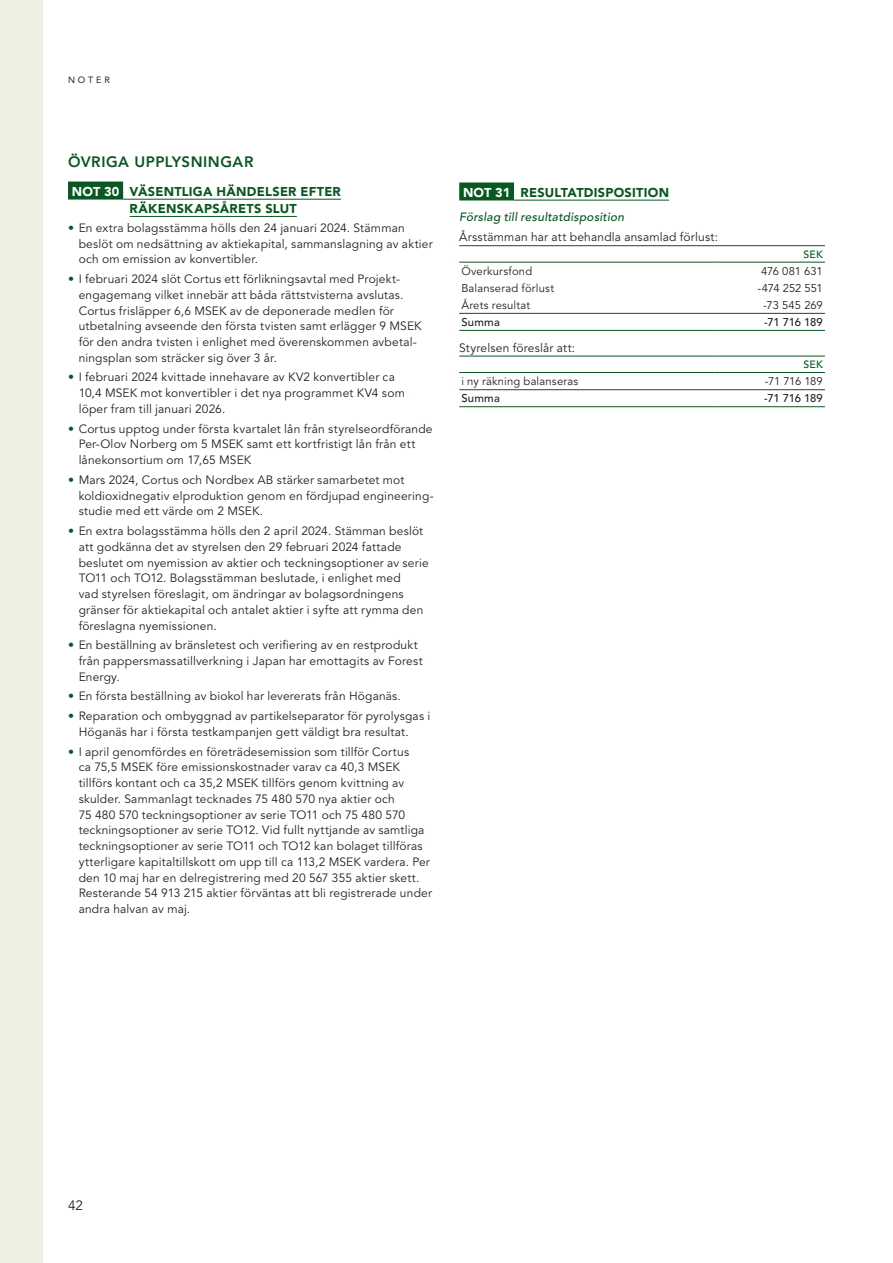
<style>
.page{position:relative;width:893px;height:1263px;background:#fff}
.page>*{position:absolute;margin:0;border:0;box-sizing:border-box;transform-origin:0 0}
.not_mrub{font:800 15px "Avenir LT Std";letter-spacing:.035em;color:#095721}
.t1{font:13.5px "Avenir LT Std";color:#231f20}
.notrub_nummer{font:900 12.75px/17.2px "Avenir LT Std";letter-spacing:.02em;color:#095721}
.not_first{font:12px/15.8px "Avenir LT Std";letter-spacing:.015em;color:#231f20}
.not_mrub2{font:italic 500 12px "Avenir LT Std";letter-spacing:.02em;color:#095721}
.not_tabell{font:11.25px "Avenir LT Std";letter-spacing:.015em;color:#231f20}
.not_tabell-2{font:500 11.25px "Avenir LT Std";letter-spacing:.015em;color:#231f20}
.not_tabell-3{font:11.25px "Avenir LT Std";letter-spacing:-.015em;color:#231f20}
.not_tabell-4{font:11.25px "Avenir LT Std";letter-spacing:-.025em;color:#231f20}
.not_tabellrub{font:500 10.5px "Avenir LT Std";letter-spacing:.015em;color:#095721}
.kolofon{font:9px "Avenir LT Std";letter-spacing:.32em;color:#231f20}
.s1{color:#fff}
.s2{color:#095721}
</style>
<div class="page">
<div style="left:68px;top:182px;width:55px;height:18px;background:#095721"></div>
<hr style="left:123px;top:199px;width:218px;height:1px;background:#095721">
<hr style="left:130px;top:216px;width:167px;height:1px;background:#095721">
<div style="left:459px;top:182px;width:55px;height:18px;background:#095721"></div>
<hr style="left:514px;top:200px;width:155px;height:1px;background:#095721">
<svg style="left:459px;top:246px;width:366px;height:16px"></svg>
<hr style="left:459px;top:245px;width:255px;height:1px;background:#095721">
<hr style="left:459px;top:262px;width:255px;height:1px;background:#095721">
<hr style="left:714px;top:245px;width:111px;height:1px;background:#095721">
<hr style="left:714px;top:262px;width:111px;height:1px;background:#095721">
<hr style="left:459px;top:313px;width:255px;height:1px;background:#095721">
<hr style="left:459px;top:330px;width:255px;height:1px;background:#095721">
<hr style="left:714px;top:313px;width:111px;height:1px;background:#095721">
<hr style="left:714px;top:330px;width:111px;height:1px;background:#095721">
<hr style="left:459px;top:356px;width:255px;height:1px;background:#095721">
<hr style="left:459px;top:372px;width:255px;height:1px;background:#095721">
<hr style="left:714px;top:356px;width:111px;height:1px;background:#095721">
<hr style="left:714px;top:372px;width:111px;height:1px;background:#095721">
<hr style="left:459px;top:389px;width:255px;height:1px;background:#095721">
<hr style="left:459px;top:406px;width:255px;height:1px;background:#095721">
<hr style="left:714px;top:389px;width:111px;height:1px;background:#095721">
<hr style="left:714px;top:406px;width:111px;height:1px;background:#095721">
<div style="left:0;top:0;width:43px;height:1263px;background:#ecf1e1"></div>
<p class="kolofon" style="left:68px;top:75px;width:43px">NOTER</p>
<p class="not_mrub" style="left:68px;top:152px;width:187px">ÖVRIGA UPPLYSNINGAR</p>
<p class="notrub_nummer" style="left:130px;top:183px;width:213px;text-indent:-58px"><span class="s1">NOT 30</span> VÄSENTLIGA HÄNDELSER EFTER<br>RÄKENSKAPSÅRETS SLUT</p>
<p class="not_first" style="left:79px;top:220px;width:356px;text-indent:-11px"><span class="s2">•</span> En extra bolagsstämma hölls den 24 januari 2024. Stämman beslöt om nedsättning av aktiekapital, sammanslagning av aktier och om emission av konvertibler.</p>
<p class="not_first" style="left:79px;top:271px;width:344px;text-indent:-11px"><span class="s2">•</span> I februari 2024 slöt Cortus ett förlikningsavtal med Projekt&shy;engagemang vilket innebär att båda rättstvisterna avslutas.<br>Cortus frisläpper 6,6 MSEK av de deponerade medlen för utbetalning avseende den första tvisten samt erlägger 9 MSEK för den andra tvisten i enlighet med överenskommen avbetal&shy;ningsplan som sträcker sig över 3 år.</p>
<p class="not_first" style="left:79px;top:370px;width:328px;text-indent:-11px"><span class="s2">•</span> I februari 2024 kvittade innehavare av KV2 konvertibler ca<br>10,4 MSEK mot konvertibler i det nya programmet KV4 som löper fram till januari 2026.</p>
<p class="not_first" style="left:79px;top:421px;width:355px;text-indent:-11px"><span class="s2">•</span> Cortus upptog under första kvartalet lån från styrelseordförande<br>Per-Olov Norberg om 5 MSEK samt ett kortfristigt lån från ett lånekonsortium om 17,65 MSEK</p>
<p class="not_first" style="left:79px;top:472px;width:357px;text-indent:-11px"><span class="s2">•</span> Mars 2024, Cortus och Nordbex AB stärker samarbetet mot koldioxidnegativ elproduktion genom en fördjupad engineering&shy;studie med ett värde om 2 MSEK.</p>
<p class="not_first" style="left:79px;top:523px;width:352px;text-indent:-11px"><span class="s2">•</span> En extra bolagsstämma hölls den 2 april 2024. Stämman beslöt att godkänna det av styrelsen den 29 februari 2024 fattade beslutet om nyemission av aktier och teckningsoptioner av serie TO11 och TO12. Bolagsstämman beslutade, i enlighet med<br>vad styrelsen föreslagit, om ändringar av bolagsordningens gränser för aktiekapital och antalet aktier i syfte att rymma den föreslagna nyemissionen.</p>
<p class="not_first" style="left:79px;top:637px;width:345px;text-indent:-11px"><span class="s2">•</span> En beställning av bränsletest och verifiering av en restprodukt från pappersmassatillverkning i Japan har emottagits av Forest<br>Energy.</p>
<p class="not_first" style="left:68px;top:689px;width:334px"><span class="s2">•</span> En första beställning av biokol har levererats från Höganäs.</p>
<p class="not_first" style="left:79px;top:708px;width:353px;text-indent:-11px"><span class="s2">•</span> Reparation och ombyggnad av partikelseparator för pyrolysgas i<br>Höganäs har i första testkampanjen gett väldigt bra resultat.</p>
<p class="not_first" style="left:79px;top:744px;width:355px;text-indent:-11px"><span class="s2">•</span> I april genomfördes en företrädesemission som tillför Cortus<br>ca 75,5 MSEK före emissionskostnader varav ca 40,3 MSEK tillförs kontant och ca 35,2 MSEK tillförs genom kvittning av skulder. Sammanlagt tecknades 75 480 570 nya aktier och<br>75 480 570 teckningsoptioner av serie TO11 och 75 480 570 teckningsoptioner av serie TO12. Vid fullt nyttjande av samtliga teckningsoptioner av serie TO11 och TO12 kan bolaget tillföras ytterligare kapitaltillskott om upp till ca 113,2 MSEK vardera. Per den 10 maj har en delregistrering med 20 567 355 aktier skett.<br>Resterande 54 913 215 aktier förväntas att bli registrerade under andra halvan av maj.</p>
<p class="notrub_nummer" style="left:463px;top:184px;width:208px"><span class="s1">NOT 31</span> RESULTATDISPOSITION</p>
<p class="not_mrub2" style="left:459px;top:210px;width:166px">Förslag till resultatdisposition</p>
<p class="not_first" style="left:459px;top:230px;width:260px">Årsstämman har att behandla ansamlad förlust:</p>
<p class="not_tabellrub" style="left:803px;top:248px;width:21px">SEK</p>
<p class="not_tabell" style="left:461px;top:265px;width:72px">Överkursfond</p>
<p class="not_tabell-4" style="left:761px;top:265px;width:63px">476 081 631</p>
<p class="not_tabell" style="left:461px;top:282px;width:94px">Balanserad förlust</p>
<p class="not_tabell-3" style="left:757px;top:282px;width:67px">-474 252 551</p>
<p class="not_tabell" style="left:461px;top:299px;width:70px">Årets resultat</p>
<p class="not_tabell" style="left:763px;top:299px;width:61px">-73 545 269</p>
<p class="not_tabell-2" style="left:461px;top:316px;width:40px">Summa</p>
<p class="not_tabell-2" style="left:764px;top:316px;width:60px">-71 716 189</p>
<p class="not_first" style="left:459px;top:340px;width:117px">Styrelsen föreslår att:</p>
<p class="not_tabellrub" style="left:803px;top:359px;width:21px">SEK</p>
<p class="not_tabell" style="left:461px;top:375px;width:118px">i ny räkning balanseras</p>
<p class="not_tabell" style="left:765px;top:375px;width:60px">-71 716 189</p>
<p class="not_tabell-2" style="left:461px;top:392px;width:40px">Summa</p>
<p class="not_tabell-2" style="left:764px;top:392px;width:60px">-71 716 189</p>
<p class="t1" style="left:68px;top:1198px;width:16px">42</p>
</div>
